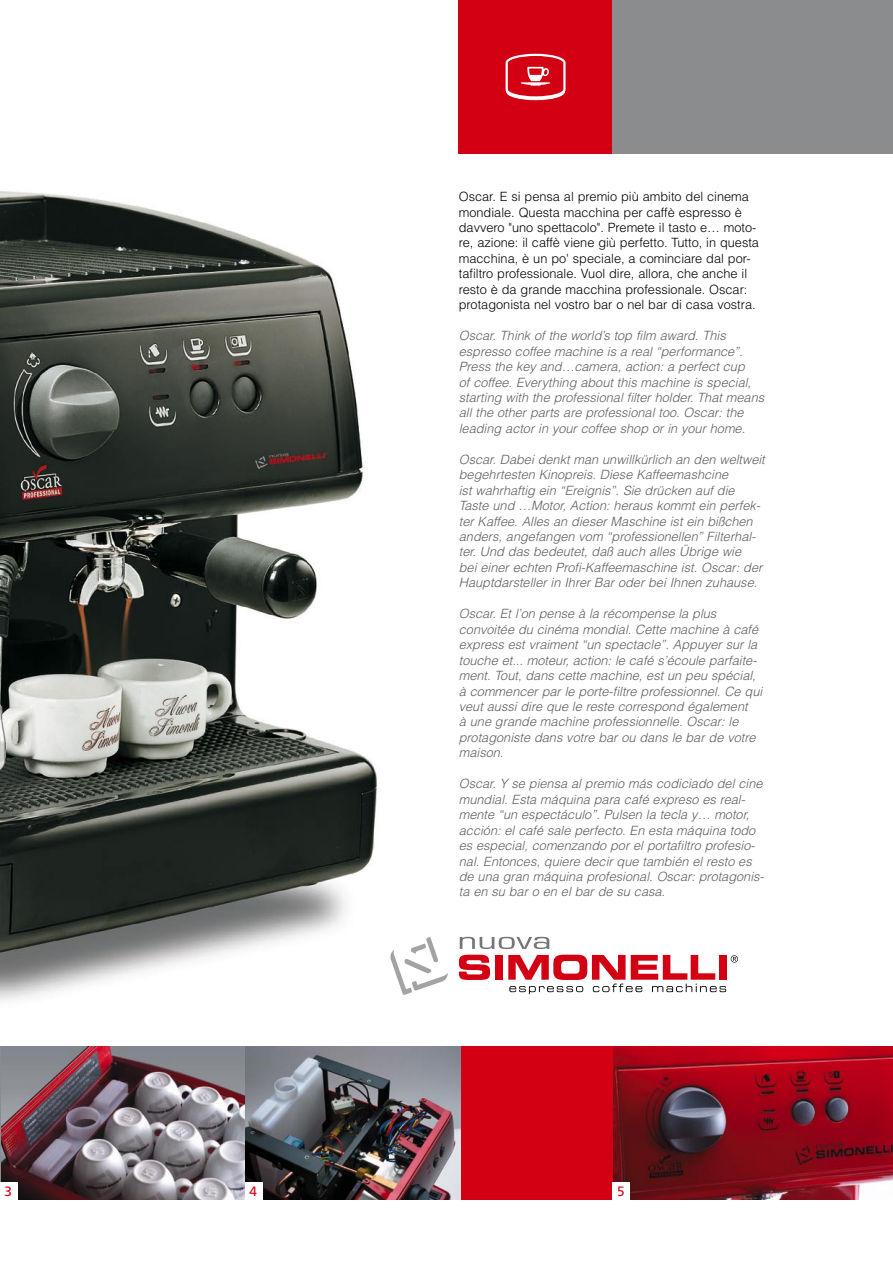
<style>
.page{position:relative;width:893px;height:1263px;background:#fff}
.page>*{position:absolute;margin:0;border:0;box-sizing:border-box;transform-origin:0 0}
.t1{font:13.5px "Frutiger";color:#d30014}
.t2{font:italic 300 12.75px/15.5px "Helvetica";color:#5d5e60}
.t3{font:300 12.75px/15.5px "Helvetica";color:#000}
</style>
<div class="page">
<svg style="left:459px;top:955px;width:31px;height:25px"></svg>
<div style="left:495px;top:955px;width:8px;height:25px;background:#d30014"></div>
<svg style="left:508px;top:955px;width:230px;height:39px"></svg>
<svg style="left:460px;top:937px;width:89px;height:12px"></svg>
<svg style="left:390px;top:937px;width:58px;height:58px"></svg>
<img style="left:613px;top:1046px;width:280px;height:153px">
<img style="left:1px;top:1046px;width:459px;height:153px">
<img style="left:0;top:191px;width:377px;height:810px">
<div style="left:609px;top:0;width:284px;height:154px;background:#8a8c8e"></div>
<div style="left:460px;top:1046px;width:153px;height:153px;background:#d30014"></div>
<hr style="left:0;top:1046px;width:1px;height:153px;background:#8a8c8e">
<div style="left:0;top:1182px;width:17px;height:17px;background:#fff"></div>
<div style="left:245px;top:1182px;width:17px;height:18px;background:#fff"></div>
<div style="left:613px;top:1182px;width:17px;height:18px;background:#fff"></div>
<div style="left:459px;top:0;width:153px;height:154px;background:#d30014"></div>
<svg style="left:505px;top:53px;width:61px;height:48px"></svg>
<p class="t3" style="left:459px;top:189px;width:302px">Oscar. E si pensa al premio più ambito del cinema mondiale. Questa macchina per caffè espresso è davvero "uno spettacolo". Premete il tasto e… moto&shy;re, azione: il caffè viene giù perfetto. Tutto, in questa macchina, è un po' speciale, a cominciare dal por&shy;tafiltro professionale. Vuol dire, allora, che anche il resto è da grande macchina professio-nale. Oscar: protagonista nel vostro bar o nel bar di casa vostra.</p>
<p class="t2" style="left:459px;top:328px;width:307px">Oscar. Think of the world’s top film award. This espresso coffee machine is a real “performance”.<br>Press the key and…camera, action: a perfect cup<br>of coffee. Everything about this machine is special, starting with the professional filter holder. That means all the other parts are professional too. Oscar: the leading actor in your coffee shop or in your home.</p>
<p class="t2" style="left:459px;top:451px;width:307px">Oscar. Dabei denkt man unwillkürlich an den weltweit begehrtesten Kinopreis. Diese Kaffeemashcine<br>ist wahrhaftig ein “Ereignis”. Sie drücken auf die Taste und …Motor, Action: heraus kommt ein perfek&shy;ter Kaffee. Alles an dieser Maschine ist ein bißchen anders, angefangen vom “professionellen” Filterhal&shy;ter. Und das bedeutet, daß auch alles Übrige wie<br>bei einer echten Profi-Kaffeemaschine ist. Oscar: der Hauptdarsteller in Ihrer Bar oder bei Ihnen zuhause.</p>
<p class="t2" style="left:459px;top:606px;width:305px">Oscar. Et l’on pense à la récompense la plus convoitée du cinéma mondial. Cette machine à café express est vraiment “un spectacle”. Appuyer sur la touche et... moteur, action: le café s’écoule parfaite&shy;ment. Tout, dans cette machine, est un peu spécial, à commencer par le porte-filtre professionnel. Ce qui veut aussi dire que le reste correspond également<br>à une grande machine professionnelle. Oscar: le protagoniste dans votre bar ou dans le bar de votre maison.</p>
<p class="t2" style="left:459px;top:776px;width:306px">Oscar. Y se piensa al premio más codiciado del cine mundial. Esta máquina para café expreso es real&shy;mente “un espectáculo”. Pulsen la tecla y… motor, acción: el café sale perfecto. En esta máquina todo es especial, comenzando por el portafiltro profesio&shy;nal. Entonces, quiere decir que también el resto es de una gran máquina profesional. Oscar: protagonis&shy;ta en su bar o en el bar de su casa.</p>
<p class="t1" style="left:5px;top:1183px;width:9px">3</p>
<p class="t1" style="left:249px;top:1183px;width:9px">4</p>
<p class="t1" style="left:617px;top:1183px;width:9px">5</p>
</div>
